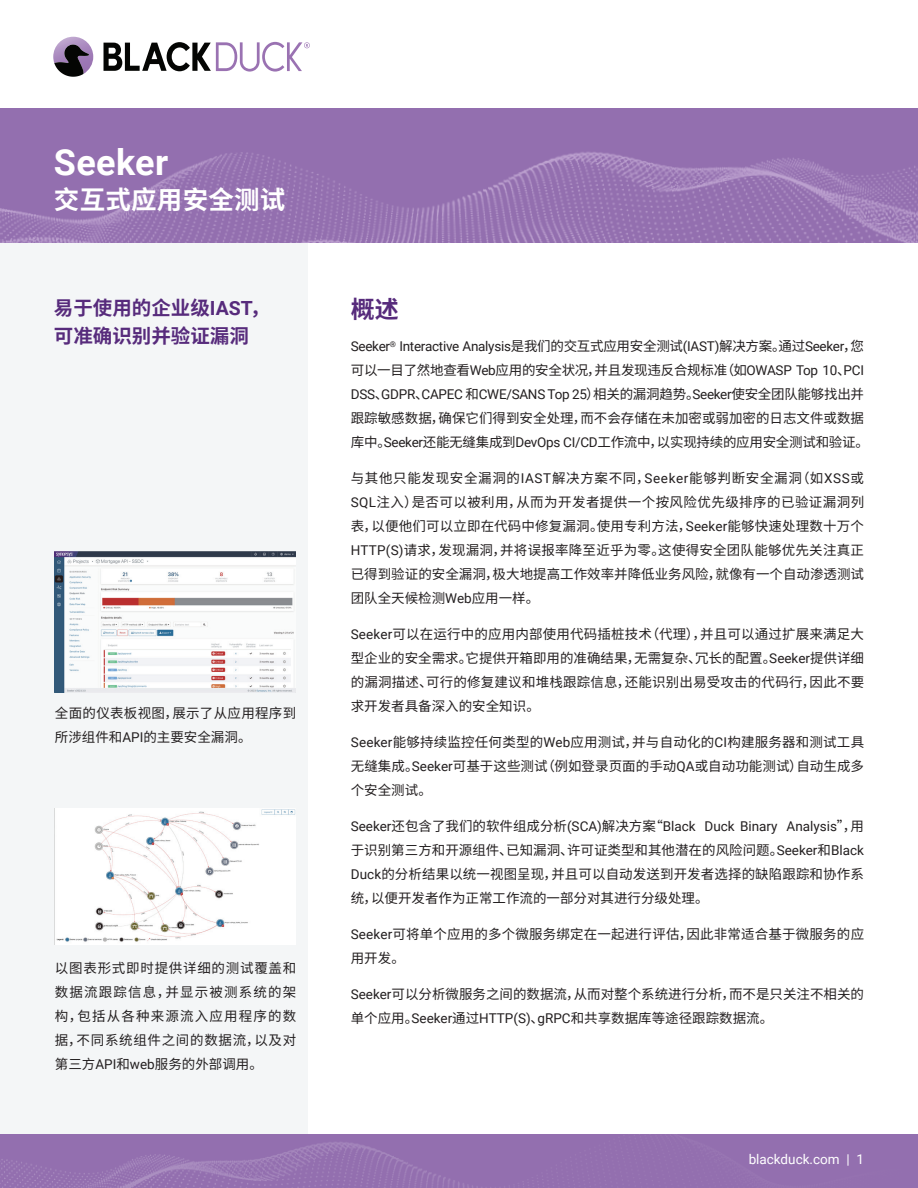
<style>
.page{position:relative;width:918px;height:1188px;background:#fff}
.page>*{position:absolute;margin:0;border:0;box-sizing:border-box;transform-origin:0 0}
.t1{font:700 36px "Roboto";letter-spacing:.01em;color:#fff}
.t2{font:700 25.5px "Source Han Sans CN";letter-spacing:.01em;color:#fff}
.t3{font:700 24px "Source Han Sans CN";color:#572b7c}
.t4{font:700 19.5px/28.5px "Source Han Sans CN";color:#572b7c}
.t5{font:13.5px/24px "Source Han Sans CN";color:#231f20;text-align:justify}
.t6{font:13.5px "Roboto";letter-spacing:-.02em;color:#231f20}
.t7{font:13.5px "Roboto";color:#231f20}
.t8{font:13.5px "Source Han Sans CN";letter-spacing:-.02em;color:#231f20}
.t9{font:13.5px/24px "Source Han Sans CN";letter-spacing:.02em;color:#231f20}
.t10{font:13.5px "Roboto";color:#fff}
.s1{font-family:"Roboto"}
.s2{font-family:"Source Han Sans CN"}
</style>
<div class="page">
<div style="left:0;top:243px;width:308px;height:945px;background:#f4f6f7"></div>
<div style="left:0;top:108px;width:918px;height:135px;background:#936faf"></div>
<img style="left:0;top:152px;width:918px;height:91px">
<svg style="left:53px;top:45px;width:36px;height:32px"></svg>
<svg style="left:104px;top:42px;width:206px;height:30px"></svg>
<img style="left:0;top:1134px;width:918px;height:54px">
<img style="left:55px;top:551px;width:241px;height:141px">
<img style="left:56px;top:808px;width:240px;height:137px">
<h1 class="t1" style="left:54px;top:137px;width:116px">Seeker</h1>
<h2 class="t2" style="left:54px;top:186px;width:233px">交互式应用安全测试</h2>
<h3 class="t4" style="left:54px;top:294px;width:217px">易于使用的企业级<span class="s1">IAST</span>，可准确识别并验证漏洞</h3>
<h3 class="t3" style="left:351px;top:296px;width:49px">概述</h3>
<p class="t6" style="left:351px;top:337px;width:515px">Seeker<sup>®</sup> Interactive Analysis<span class="s2">是我们的交互式应用安全测试</span>(IAST)<span class="s2">解决方案。通过</span>Seeker<span class="s2">，您</span></p>
<p class="t8" style="left:351px;top:362px;width:515px">可以一目了然地查看<span class="s1">Web</span>应用的安全状况，并且发现违反合规标准（如<span class="s1">OWASP Top 10</span>、<span class="s1">PCI</span></p>
<p class="t6" style="left:351px;top:385px;width:515px">DSS<span class="s2">、</span>GDPR<span class="s2">、</span>CAPEC <span class="s2">和</span>CWE/SANS Top 25<span class="s2">）相关的漏洞趋势。</span>Seeker<span class="s2">使安全团队能够找出并</span></p>
<p class="t5" style="left:351px;top:406px;width:520px">跟踪敏感数据，确保它们得到安全处理，而不会存储在未加密或弱加密的日志文件或数据库中。<span class="s1">Seeker</span>还能无缝集成到<span class="s1">DevOps CI/CD</span>工作流中，以实现持续的应用安全测试和验证。</p>
<p class="t5" style="left:351px;top:466px;width:515px">与其他只能发现安全漏洞的<span class="s1">IAST</span>解决方案不同，<span class="s1">Seeker</span>能够判断安全漏洞（如<span class="s1">XSS</span>或<span class="s1">SQL</span>注入）是否可以被利用，从而为开发者提供一个按风险优先级排序的已验证漏洞列表，以便他们可以立即在代码中修复漏洞。使用专利方法，<span class="s1">Seeker</span>能够快速处理数十万个<span class="s1">HTTP(S)</span>请求，发现漏洞，并将误报率降至近乎为零。这使得安全团队能够优先关注真正已得到验证的安全漏洞，极大地提高工作效率并降低业务风险，就像有一个自动渗透测试团队全天候检测<span class="s1">Web</span>应用一样。</p>
<p class="t5" style="left:351px;top:622px;width:515px"><span class="s1">Seeker</span>可以在运行中的应用内部使用代码插桩技术（代理），并且可以通过扩展来满足大型企业的安全需求。它提供开箱即用的准确结果，无需复杂、冗长的配置。<span class="s1">Seeker</span>提供详细的漏洞描述、可行的修复建议和堆栈跟踪信息，还能识别出易受攻击的代码行，因此不要求开发者具备深入的安全知识。</p>
<p class="t5" style="left:351px;top:730px;width:515px"><span class="s1">Seeker</span>能够持续监控任何类型的<span class="s1">Web</span>应用测试，并与自动化的<span class="s1">CI</span>构建服务器和测试工具无缝集成。<span class="s1">Seeker</span>可基于这些测试（例如登录页面的手动<span class="s1">QA</span>或自动功能测试）自动生成多个安全测试。</p>
<p class="t7" style="left:351px;top:817px;width:515px">Seeker<span class="s2">还包含了我们的软件组成分析</span>(SCA)<span class="s2">解决方案“</span>Black Duck Binary Analysis<span class="s2">”，用</span></p>
<p class="t5" style="left:351px;top:838px;width:515px">于识别第三方和开源组件、已知漏洞、许可证类型和其他潜在的风险问题。<span class="s1">Seeker</span>和<span class="s1">Black Duck</span>的分析结果以统一视图呈现，并且可以自动发送到开发者选择的缺陷跟踪和协作系统，以便开发者作为正常工作流的一部分对其进行分级处理。</p>
<p class="t5" style="left:351px;top:922px;width:515px"><span class="s1">Seeker</span>可将单个应用的多个微服务绑定在一起进行评估，因此非常适合基于微服务的应用开发。</p>
<p class="t5" style="left:351px;top:982px;width:515px"><span class="s1">Seeker</span>可以分析微服务之间的数据流，从而对整个系统进行分析，而不是只关注不相关的单个应用。<span class="s1">Seeker</span>通过<span class="s1">HTTP(S)</span>、<span class="s1">gRPC</span>和共享数据库等途径跟踪数据流。</p>
<p class="t9" style="left:55px;top:702px;width:243px">全面的仪表板视图，展示了从应用程序到所涉组件和<span class="s1">API</span>的主要安全漏洞。</p>
<p class="t5" style="left:55px;top:957px;width:243px">以图表形式即时提供详细的测试覆盖和数据流跟踪信息，并显示被测系统的架构，包括从各种来源流入应用程序的数据，不同系统组件之间的数据流，以及对第三方<span class="s1">API</span>和<span class="s1">web</span>服务的外部调用。</p>
<p class="t10" style="left:749px;top:1149px;width:117px">blackduck.com | 1</p>
</div>
